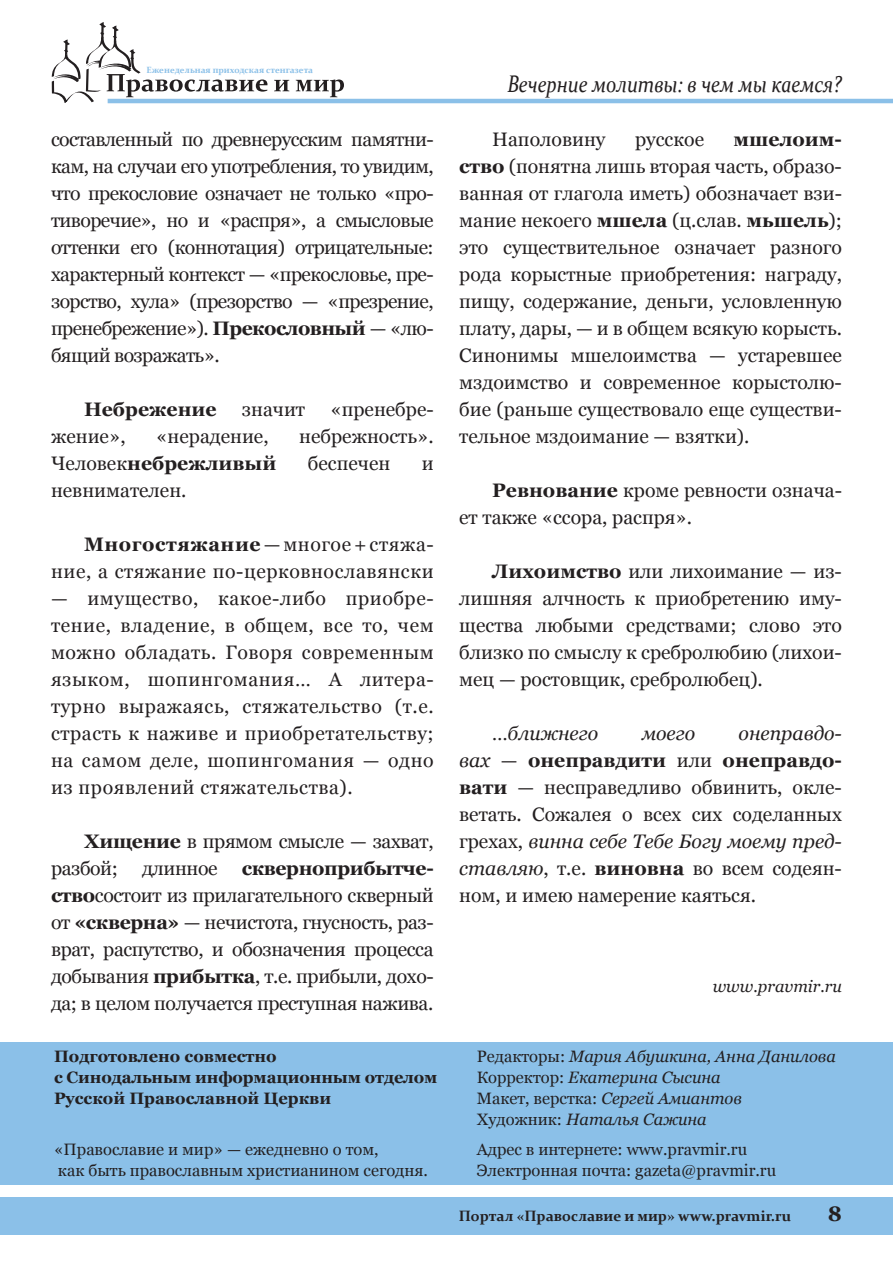
<style>
.page{position:relative;width:893px;height:1263px;background:#fff}
.page>*{position:absolute;margin:0;border:0;box-sizing:border-box;transform-origin:0 0}
.t1{font:italic 24px "Constantia";color:#231f20;scale:.82 1}
.t2{font:700 21px "Georgia";color:#231f20}
.t3{font:19.5px/27px "Georgia";color:#231f20;text-align:justify}
.t4{font:19.5px/27px "Georgia";letter-spacing:.03em;color:#231f20;text-align:right}
.t5{font:700 19.5px "Georgia";color:#231f20}
.t6{font:italic 19.5px "Georgia";color:#231f20}
.t7{font:16.5px/21px "Georgia";color:#231f20}
.t8{font:italic 16.5px/21px "Georgia";color:#231f20}
.t9{font:700 16.5px/21px "Georgia";color:#231f20}
.t10{font:700 15px "Constantia";color:#231f20}
.t11{font:700 9px "Constantia";color:#8bc0e8}
.s1{font-weight:700}
.s2{font-weight:400}
.s3{font-style:italic}
.s4{font-style:normal}
</style>
<div class="page">
<svg style="left:52px;top:22px;width:215px;height:81px"></svg>
<svg style="left:274px;top:80px;width:15px;height:11px"></svg>
<svg style="left:296px;top:79px;width:48px;height:18px"></svg>
<hr style="left:108px;top:99px;width:785px;height:4px;background:#8bc0e8">
<div style="left:0;top:1197px;width:893px;height:37px;background:#8bc0e8"></div>
<div style="left:0;top:1042px;width:893px;height:142px;background:#8bc0e8"></div>
<p class="t11" style="left:147px;top:64px;width:168px">Еженедельная приходская стенгазета</p>
<p class="t3" style="left:51px;top:125px;width:384px">составленный по древнерусским памятни&shy;кам, на случаи его употребления, то увидим, что прекословие означает не только «про&shy;тиворечие», но и «распря», а смысловые оттенки его (коннотация) отрицательные: характерный контекст — «прекословье, пре&shy;зорство, хула» (презорство — «презрение, пренебрежение»). <span class="s1">Прекословный</span> — «лю&shy;бящий возражать».</p>
<p class="t5" style="left:84px;top:398px;width:134px">Небрежение</p>
<p class="t3" style="left:242px;top:395px;width:65px">значит</p>
<p class="t3" style="left:330px;top:395px;width:105px">«пренебре-</p>
<p class="t3" style="left:51px;top:422px;width:76px">жение»,</p>
<p class="t3" style="left:156px;top:422px;width:114px">«нерадение,</p>
<p class="t3" style="left:299px;top:422px;width:136px">небрежность».</p>
<p class="t5" style="left:51px;top:452px;width:227px"><span class="s2">Человек</span>небрежливый</p>
<p class="t3" style="left:308px;top:449px;width:84px">беспечен</p>
<p class="t3" style="left:422px;top:449px;width:13px">и</p>
<p class="t3" style="left:51px;top:476px;width:137px">невнимателен.</p>
<p class="t4" style="left:51px;top:530px;width:384px"><span class="s1">Многостяжание</span> — многое + стяжа&shy;ние, а стяжание по-церковнославянски</p>
<p class="t3" style="left:51px;top:584px;width:384px">— имущество, какое-либо приобре&shy;тение, владение, в общем, все то, чем можно обладать. Говоря современным языком, шопингомания… А литера&shy;турно выражаясь, стяжательство (т.е. страсть к наживе и приобретательству; на самом деле, шопингомания — одно из проявлений стяжательства).</p>
<p class="t3" style="left:51px;top:827px;width:384px;text-indent:33px"><span class="s1">Хищение</span> в прямом смысле — захват, разбой; длинное <span class="s1">скверноприбытче&shy;ство</span>состоит из прилагательного скверный от <span class="s1">«скверна»</span> — нечистота, гнусность, раз&shy;врат, распутство, и обозначения процесса добывания <span class="s1">прибытка</span>, т.е. прибыли, дохо&shy;да; в целом получается преступная нажива.</p>
<p class="t9" style="left:54px;top:1046px;width:385px">Подготовлено совместно<br>с Синодальным информационным отделом<br>Русской Православной Церкви</p>
<p class="t7" style="left:54px;top:1139px;width:376px">«Православие и мир» — ежедневно о том,<br>как быть православным христианином сегодня.</p>
<p class="t1" style="left:507px;top:67px;width:410px">Вечерние молитвы: в чем мы каемся?</p>
<p class="t3" style="left:492px;top:125px;width:115px">Наполовину</p>
<p class="t3" style="left:635px;top:125px;width:71px">русское</p>
<p class="t3" style="left:459px;top:125px;width:384px;text-indent:274px"><span class="s1">мшелоим&shy;ство</span> (понятна лишь вторая часть, образо&shy;ванная от глагола иметь) обозначает взи&shy;мание некоего <span class="s1">мшела</span> (ц.слав. <span class="s1">мьшель</span>); это существительное означает разного рода корыстные приобретения: награду, пищу, содержание, деньги, условленную плату, дары, — и в общем всякую корысть.<br>Синонимы мшелоимства — устаревшее мздоимство и современное корыстолю&shy;бие (раньше существовало еще существи&shy;тельное мздоимание — взятки).</p>
<p class="t3" style="left:459px;top:477px;width:384px;text-indent:33px"><span class="s1">Ревнование</span> кроме ревности означа&shy;ет также «ссора, распря».</p>
<p class="t3" style="left:459px;top:558px;width:384px;text-indent:33px"><span class="s1">Лихоимство</span> или лихоимание — из&shy;лишняя алчность к приобретению иму&shy;щества любыми средствами; слово это близко по смыслу к сребролюбию (лихои&shy;мец — ростовщик, сребролюбец).</p>
<p class="t6" style="left:492px;top:722px;width:107px">…ближнего</p>
<p class="t6" style="left:642px;top:722px;width:55px">моего</p>
<p class="t3" style="left:459px;top:720px;width:384px;text-indent:279px"><span class="s3">онеправдо&shy;вах</span> — <span class="s1">онеправдити</span> или <span class="s1">онеправдо&shy;вати</span> — несправедливо обвинить, окле&shy;ветать. Сожалея о всех сих соделанных грехах, <span class="s3">винна себе Тебе Богу моему пред&shy;ставляю</span>, т.е. <span class="s1">виновна</span> во всем содеян&shy;ном, и имею намерение каяться.</p>
<p class="t8" style="left:713px;top:975px;width:131px">www.pravmir.ru</p>
<p class="t8" style="left:477px;top:1046px;width:361px"><span class="s4">Редакторы:</span> Мария Абушкина, Анна Данилова<br><span class="s4">Корректор:</span> Екатерина Сысина<br><span class="s4">Макет, верстка:</span> Сергей Амиантов<br><span class="s4">Художник:</span> Наталья Сажина</p>
<p class="t7" style="left:477px;top:1139px;width:301px">Адрес в интернете: www.pravmir.ru<br>Электронная почта: gazeta@pravmir.ru</p>
<p class="t10" style="left:459px;top:1205px;width:334px">Портал «Православие и мир» www.pravmir.ru</p>
<p class="t2" style="left:828px;top:1202px;width:16px">8</p>
</div>
